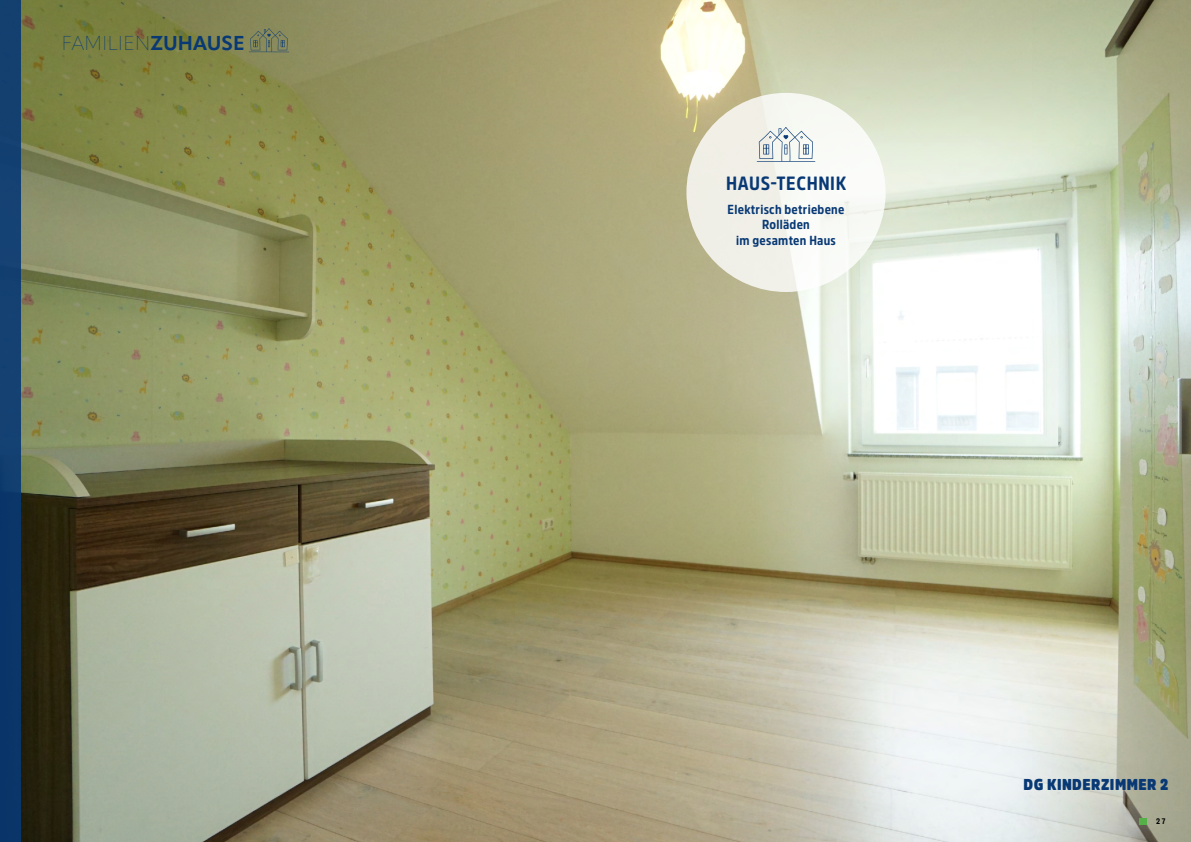
<style>
.page{position:relative;width:1191px;height:842px;background:#fff}
.page>*{position:absolute;margin:0;border:0;box-sizing:border-box;transform-origin:0 0}
.Lebender_Kolumnentitel_Seitenzahl{font:100 19.9px "Apparat";color:#083975}
.Lebender_Kolumnentitel_Seitenzahl-2{font:700 19px "Amsi Pro Narrow";letter-spacing:.03em;color:#083975}
.Lebender_Kolumnentitel_Seitenzahl-3{font:900 15.6px "Amsi Pro Narrow";letter-spacing:.03em;color:#083975}
.Lebender_Kolumnentitel_Seitenzahl-4{font:700 13px/15.6px "Amsi Pro Narrow";letter-spacing:.02em;color:#083975;text-align:center}
.t1{font:700 8px "Amsi Pro Narrow";color:#000}
.s1{font-weight:700}
</style>
<div class="page">
<img style="left:21px;top:0;width:1170px;height:842px">
<div style="left:0;top:0;width:21px;height:842px;background:#123f6f"></div>
<svg style="left:249px;top:28px;width:40px;height:25px"></svg>
<div style="left:686px;top:93px;width:199px;height:199px;background:#f5f6f0;border-radius:50%"></div>
<svg style="left:757px;top:127px;width:58px;height:35px"></svg>
<div style="left:1138px;top:818px;width:8px;height:6px;background:#55b047"></div>
<p class="Lebender_Kolumnentitel_Seitenzahl" style="left:61px;top:31px;width:185px">FAMILIEN<span class="s1">ZUHAUSE</span></p>
<p class="Lebender_Kolumnentitel_Seitenzahl-2" style="left:726px;top:168px;width:122px">HAUS-TECHNIK</p>
<p class="Lebender_Kolumnentitel_Seitenzahl-4" style="left:727px;top:200px;width:118px">Elektrisch betriebene<br>Rolläden<br>im gesamten Haus</p>
<p class="Lebender_Kolumnentitel_Seitenzahl-3" style="left:1023px;top:772px;width:146px">DG KINDERZIMMER 2</p>
<p class="t1" style="left:1156px;top:815px;width:11px">27</p>
</div>
